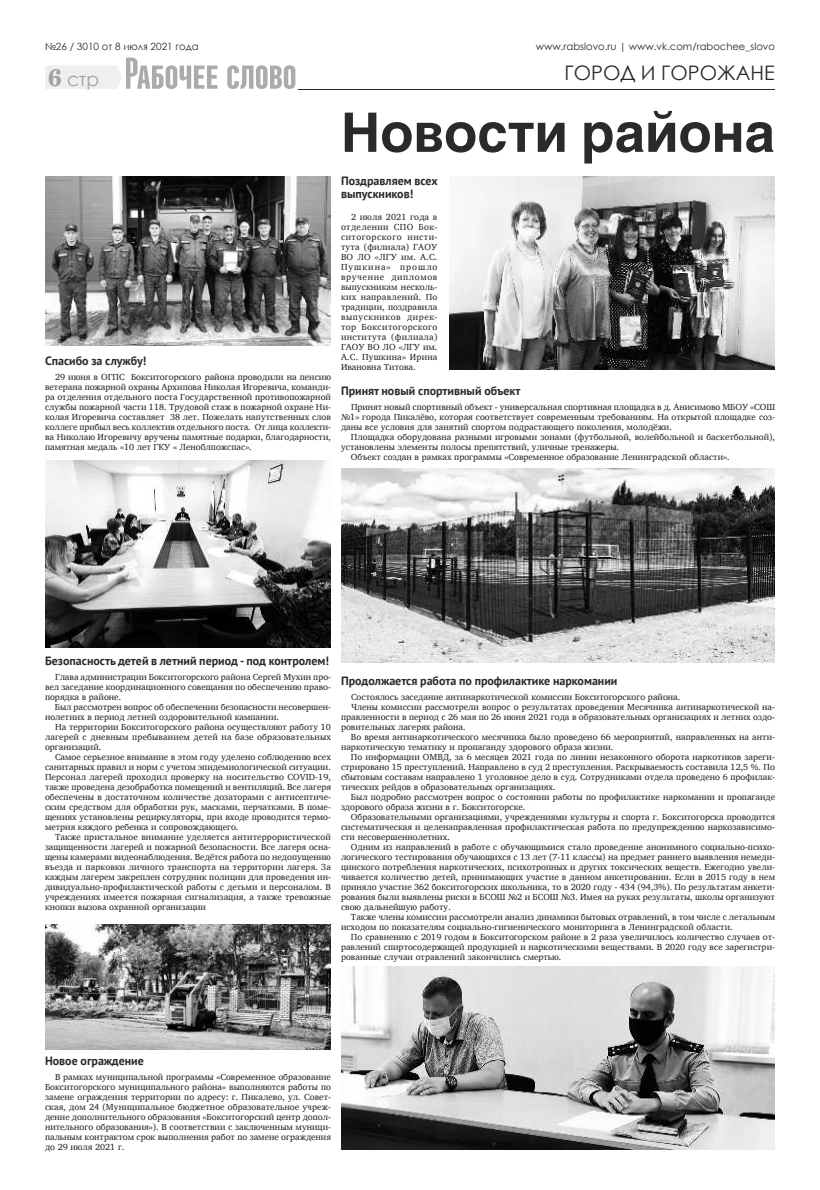
<style>
.page{position:relative;width:820px;height:1190px;background:#fff}
.page>*{position:absolute;margin:0;border:0;box-sizing:border-box;transform-origin:0 0}
.t1{font:700 54px "Helios";color:#2b292a}
.t2{font:20px "Century Gothic";color:#2b292a}
.t3{font:19px "Century Gothic";color:#9fa1a3}
.t4{font:700 12px/13px "PT Sans";color:#2b292a}
.t5{font:10px "Century Gothic";color:#2b292a}
.t6{font:9px/10px "Charis SIL";color:#2b292a;text-align:justify}
.s1{font-family:"New Century Schlbk";font-weight:700;font-size:24px}
</style>
<div class="page">
<hr style="left:298px;top:89px;width:477px;height:1px;background:#2b292a">
<svg style="left:45px;top:58px;width:250px;height:31px"></svg>
<img style="left:45px;top:176px;width:286px;height:169px">
<img style="left:45px;top:461px;width:286px;height:187px">
<img style="left:45px;top:924px;width:286px;height:126px">
<img style="left:449px;top:176px;width:326px;height:194px">
<img style="left:341px;top:468px;width:434px;height:195px">
<img style="left:341px;top:967px;width:434px;height:183px">
<p class="t5" style="left:45px;top:39px;width:155px">№26 / 3010 от 8 июля 2021 года</p>
<p class="t5" style="left:536px;top:39px;width:241px">www.rabslovo.ru | www.vk.com/rabochee_slovo</p>
<h3 class="t3" style="left:48px;top:66px;width:53px"><span class="s1">6</span> стр</h3>
<h2 class="t2" style="left:565px;top:59px;width:212px">ГОРОД И ГОРОЖАНЕ</h2>
<h3 class="t4" style="left:45px;top:354px;width:103px">Спасибо за службу!</h3>
<p class="t6" style="left:45px;top:372px;width:288px;text-indent:10px">29 июня в ОГПС Бокситогорского района проводили на пенсию ветерана пожарной охраны Архипова Николая Игоревича, команди&shy;ра отделения отдельного поста Государственной противопожарной службы пожарной части 118. Трудовой стаж в пожарной охране Ни&shy;колая Игоревича составляет 38 лет. Пожелать напутственных слов коллеге прибыл весь коллектив отдельного поста. От лица коллекти&shy;ва Николаю Игоревичу вручены памятные подарки, благодарности, памятная медаль «10 лет ГКУ « Леноблпожспас».</p>
<h1 class="t1" style="left:341px;top:111px;width:436px">Новости района</h1>
<h3 class="t4" style="left:341px;top:174px;width:98px">Поздравляем всех выпускников!</h3>
<p class="t6" style="left:341px;top:212px;width:98px;text-indent:10px">2 июля 2021 года в отделении СПО Бок&shy;ситогорского инсти&shy;тута (филиала) ГАОУ ВО ЛО «ЛГУ им. А.С.<br>Пушкина» прошло вручение дипломов выпускникам несколь&shy;ких направлений. По традиции, поздравила выпускников дирек&shy;тор Бокситогорского института (филиала)<br>ГАОУ ВО ЛО «ЛГУ им.<br>А.С. Пушкина» Ирина Ивановна Титова.</p>
<h3 class="t4" style="left:341px;top:384px;width:181px">Принят новый спортивный объект</h3>
<p class="t6" style="left:341px;top:402px;width:436px;text-indent:10px">Принят новый спортивный объект - универсальная спортивная площадка в д. Анисимово МБОУ «СОШ №1» города Пикалёво, которая соответствует современным требованиям. На открытой площадке соз&shy;даны все условия для занятий спортом подрастающего поколения, молодёжи.</p>
<p class="t6" style="left:351px;top:432px;width:426px">Площадка оборудована разными игровыми зонами (футбольной, волейбольной и баскетбольной),</p>
<p class="t6" style="left:341px;top:442px;width:280px">установлены элементы полосы препятствий, уличные тренажеры.</p>
<p class="t6" style="left:351px;top:452px;width:380px">Объект создан в рамках программы «Современное образование Ленинградской области».</p>
<h3 class="t4" style="left:45px;top:654px;width:286px">Безопасность детей в летний период - под контролем!</h3>
<p class="t6" style="left:45px;top:672px;width:288px;text-indent:10px">Глава администрации Бокситогорского района Сергей Мухин про&shy;вел заседание координационного совещания по обеспечению право&shy;порядка в районе.</p>
<p class="t6" style="left:45px;top:702px;width:288px;text-indent:10px">Был рассмотрен вопрос об обеспечении безопасности несовершен&shy;нолетних в период летней оздоровительной кампании.</p>
<p class="t6" style="left:45px;top:722px;width:288px;text-indent:10px">На территории Бокситогорского района осуществляют работу 10 лагерей с дневным пребыванием детей на базе образовательных организаций.</p>
<p class="t6" style="left:45px;top:752px;width:288px;text-indent:10px">Самое серьезное внимание в этом году уделено соблюдению всех санитарных правил и норм с учетом эпидемиологической ситуации.<br>Персонал лагерей проходил проверку на носительство COVID-19, также проведена дезобработка помещений и вентиляций. Все лагеря обеспечены в достаточном количестве дозаторами с антисептиче&shy;ским средством для обработки рук, масками, перчатками. В поме&shy;щениях установлены рециркуляторы, при входе проводится термо&shy;метрия каждого ребенка и сопровождающего.</p>
<p class="t6" style="left:45px;top:832px;width:288px;text-indent:10px">Также пристальное внимание уделяется антитеррористической защищенности лагерей и пожарной безопасности. Все лагеря осна&shy;щены камерами видеонаблюдения. Ведётся работа по недопущению въезда и парковки личного транспорта на территории лагеря. За каждым лагерем закреплен сотрудник полиции для проведения ин&shy;дивидуально-профилактической работы с детьми и персоналом. В учреждениях имеется пожарная сигнализация, а также тревожные кнопки вызова охранной организации</p>
<h3 class="t4" style="left:341px;top:674px;width:278px">Продолжается работа по профилактике наркомании</h3>
<p class="t6" style="left:351px;top:692px;width:331px">Состоялось заседание антинаркотической комиссии Бокситогорского района.</p>
<p class="t6" style="left:351px;top:702px;width:425px">Члены комиссии рассмотрели вопрос о результатах проведения Месячника антинаркотической на-</p>
<p class="t6" style="left:341px;top:712px;width:436px">правленности в период с 26 мая по 26 июня 2021 года в образовательных организациях и летних оздо-</p>
<p class="t6" style="left:341px;top:722px;width:126px">ровительных лагерях района.</p>
<p class="t6" style="left:351px;top:732px;width:426px">Во время антинаркотического месячника было проведено 66 мероприятий, направленных на анти-</p>
<p class="t6" style="left:341px;top:742px;width:274px">наркотическую тематику и пропаганду здорового образа жизни.</p>
<p class="t6" style="left:351px;top:752px;width:425px">По информации ОМВД, за 6 месяцев 2021 года по линии незаконного оборота наркотиков зареги-</p>
<p class="t6" style="left:341px;top:762px;width:435px">стрировано 15 преступлений. Направлено в суд 2 преступления. Раскрываемость составила 12,5 %. По</p>
<p class="t6" style="left:341px;top:772px;width:436px">сбытовым составам направлено 1 уголовное дело в суд. Сотрудниками отдела проведено 6 профилак-</p>
<p class="t6" style="left:341px;top:782px;width:216px">тических рейдов в образовательных организациях.</p>
<p class="t6" style="left:351px;top:792px;width:426px">Был подробно рассмотрен вопрос о состоянии работы по профилактике наркомании и пропаганде</p>
<p class="t6" style="left:341px;top:802px;width:186px">здорового образа жизни в г. Бокситогорске.</p>
<p class="t6" style="left:351px;top:812px;width:425px">Образовательными организациями, учреждениями культуры и спорта г. Бокситогорска проводится</p>
<p class="t6" style="left:341px;top:822px;width:435px">систематическая и целенаправленная профилактическая работа по предупреждению наркозависимо-</p>
<p class="t6" style="left:341px;top:832px;width:110px">сти несовершеннолетних.</p>
<p class="t6" style="left:351px;top:842px;width:425px">Одним из направлений в работе с обучающимися стало проведение анонимного социально-психо-</p>
<p class="t6" style="left:341px;top:852px;width:435px">логического тестирования обучающихся с 13 лет (7-11 классы) на предмет раннего выявления немеди-</p>
<p class="t6" style="left:341px;top:862px;width:436px">цинского потребления наркотических, психотропных и других токсических веществ. Ежегодно увели-</p>
<p class="t6" style="left:341px;top:872px;width:436px">чивается количество детей, принимающих участие в данном анкетировании. Если в 2015 году в нем</p>
<p class="t6" style="left:341px;top:882px;width:436px">приняло участие 362 бокситогорских школьника, то в 2020 году - 434 (94,3%). По результатам анкети-</p>
<p class="t6" style="left:341px;top:892px;width:435px">рования были выявлены риски в БСОШ №2 и БСОШ №3. Имея на руках результаты, школы организуют</p>
<p class="t6" style="left:341px;top:902px;width:111px">свою дальнейшую работу.</p>
<p class="t6" style="left:351px;top:912px;width:426px">Также члены комиссии рассмотрели анализ динамики бытовых отравлений, в том числе с летальным</p>
<p class="t6" style="left:341px;top:922px;width:393px">исходом по показателям социально-гигиенического мониторинга в Ленинградской области.</p>
<p class="t6" style="left:351px;top:932px;width:426px">По сравнению с 2019 годом в Бокситогорском районе в 2 раза увеличилось количество случаев от-</p>
<p class="t6" style="left:341px;top:942px;width:435px">равлений спиртосодержащей продукцией и наркотическими веществами. В 2020 году все зарегистри-</p>
<p class="t6" style="left:341px;top:952px;width:222px">рованные случаи отравлений закончились смертью.</p>
<h3 class="t4" style="left:45px;top:1054px;width:100px">Новое ограждение</h3>
<p class="t6" style="left:45px;top:1072px;width:288px;text-indent:10px">В рамках муниципальной программы «Современное образование Бокситогорского муниципального района» выполняются работы по замене ограждения территории по адресу: г. Пикалево, ул. Совет&shy;ская, дом 24 (Муниципальное бюджетное образовательное учреж&shy;дение дополнительного образования «Бокситогорский центр допол&shy;нительного образования»). В соответствии с заключенным муници&shy;пальным контрактом срок выполнения работ по замене ограждения до 29 июля 2021 г.</p>
</div>
